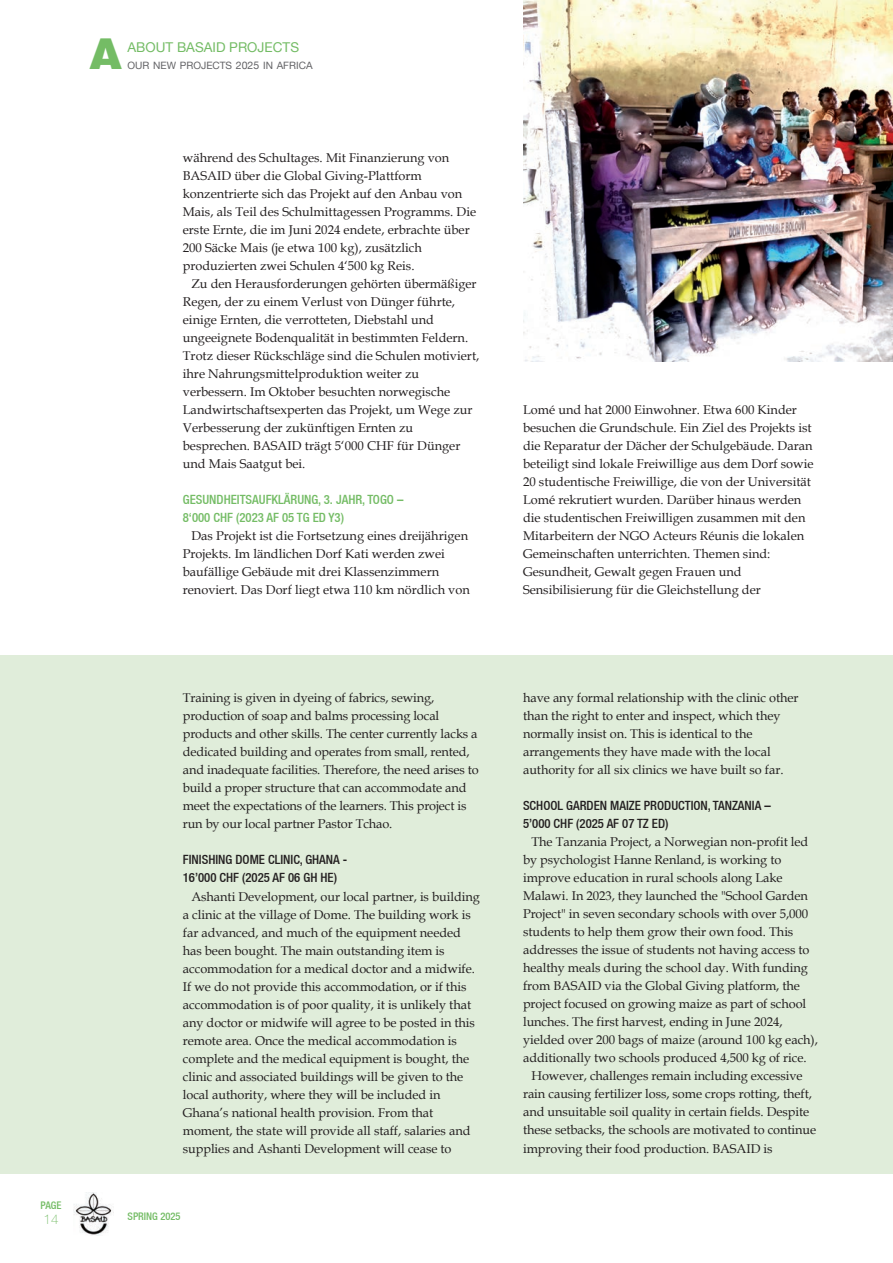
<style>
.page{position:relative;width:893px;height:1263px;background:#fff}
.page>*{position:absolute;margin:0;border:0;box-sizing:border-box;transform-origin:0 0}
.t1{font:900 43.5px "Helvetica";color:#74bc65}
.t2{font:13.5px "Helvetica Neue";color:#74bc65}
.t3{font:100 13.5px "Helvetica Neue";color:#74bc65}
.t4{font:12.75px/18px "Book Antiqua";letter-spacing:-.005em;color:#231f20}
.t5{font:500 condensed 12.75px/18px "Helvetica Neue";color:#231f20}
.t6{font:500 condensed 12.75px/18px "Helvetica Neue";color:#74bc65}
.t7{font:500 condensed 10.5px "Helvetica Neue";color:#74bc65}
.t8{font:10.2px "Helvetica Neue";color:#636366}
.s1{font-size:10.5px}
</style>
<div class="page">
<img style="left:74px;top:1192px;width:38px;height:43px">
<div style="left:0;top:655px;width:893px;height:519px;background:#e0edda"></div>
<img style="left:523px;top:0;width:370px;height:361px">
<h1 class="t1" style="left:89px;top:23px;width:35px">A</h1>
<p class="t2" style="left:128px;top:40px;width:173px">ABOUT BASAID PROJECTS</p>
<p class="t8" style="left:128px;top:60px;width:186px">OUR NEW PROJECTS <span class="s1">2025</span> IN AFRICA</p>
<p class="t4" style="left:183px;top:149px;width:295px">während des Schultages. Mit Finanzierung von BASAID über die Global Giving-Plattform konzentrierte sich das Projekt auf den Anbau von Mais, als Teil des Schulmittagessen Programms. Die erste Ernte, die im Juni 2024 endete, erbrachte über 200 Säcke Mais (je etwa 100 kg), zusätzlich produzierten zwei Schulen 4‘500 kg Reis.</p>
<p class="t4" style="left:183px;top:275px;width:298px;text-indent:9px">Zu den Herausforderungen gehörten übermäßiger Regen, der zu einem Verlust von Dünger führte, einige Ernten, die verrotteten, Diebstahl und ungeeignete Bodenqualität in bestimmten Feldern.<br>Trotz dieser Rückschläge sind die Schulen motiviert, ihre Nahrungsmittelproduktion weiter zu verbessern. Im Oktober besuchten norwegische Landwirtschaftsexperten das Projekt, um Wege zur Verbesserung der zukünftigen Ernten zu besprechen. BASAID trägt 5‘000 CHF für Dünger und Mais Saatgut bei.</p>
<p class="t6" style="left:183px;top:491px;width:222px">GESUNDHEITSAUFKLÄRUNG, 3. JAHR, TOGO –<br>8‘000 CHF (2023 AF 05 TG ED Y3)</p>
<p class="t4" style="left:183px;top:527px;width:289px;text-indent:9px">Das Projekt ist die Fortsetzung eines dreijährigen Projekts. Im ländlichen Dorf Kati werden zwei baufällige Gebäude mit drei Klassenzimmern renoviert. Das Dorf liegt etwa 110 km nördlich von</p>
<p class="t4" style="left:183px;top:689px;width:298px">Training is given in dyeing of fabrics, sewing, production of soap and balms processing local products and other skills. The center currently lacks a dedicated building and operates from small, rented, and inadequate facilities. Therefore, the need arises to build a proper structure that can accommodate and meet the expectations of the learners. This project is run by our local partner Pastor Tchao.</p>
<p class="t5" style="left:183px;top:851px;width:166px">FINISHING DOME CLINIC, GHANA -<br>16’000 CHF (2025 AF 06 GH HE)</p>
<p class="t4" style="left:183px;top:887px;width:298px;text-indent:9px">Ashanti Development, our local partner, is building a clinic at the village of Dome. The building work is far advanced, and much of the equipment needed has been bought. The main outstanding item is accommodation for a medical doctor and a midwife.<br>If we do not provide this accommodation, or if this accommodation is of poor quality, it is unlikely that any doctor or midwife will agree to be posted in this remote area. Once the medical accommodation is complete and the medical equipment is bought, the clinic and associated buildings will be given to the local authority, where they will be included in Ghana’s national health provision. From that moment, the state will provide all staff, salaries and supplies and Ashanti Development will cease to</p>
<p class="t7" style="left:41px;top:1199px;width:22px">PAGE</p>
<p class="t3" style="left:44px;top:1211px;width:17px">14</p>
<p class="t7" style="left:128px;top:1210px;width:55px">SPRING 2025</p>
<p class="t4" style="left:523px;top:401px;width:292px">Lomé und hat 2000 Einwohner. Etwa 600 Kinder besuchen die Grundschule. Ein Ziel des Projekts ist die Reparatur der Dächer der Schulgebäude. Daran beteiligt sind lokale Freiwillige aus dem Dorf sowie 20 studentische Freiwillige, die von der Universität Lomé rekrutiert wurden. Darüber hinaus werden die studentischen Freiwilligen zusammen mit den Mitarbeitern der NGO Acteurs Réunis die lokalen Gemeinschaften unterrichten. Themen sind:<br>Gesundheit, Gewalt gegen Frauen und Sensibilisierung für die Gleichstellung der</p>
<p class="t4" style="left:523px;top:689px;width:277px">have any formal relationship with the clinic other than the right to enter and inspect, which they normally insist on. This is identical to the arrangements they have made with the local authority for all six clinics we have built so far.</p>
<p class="t5" style="left:523px;top:797px;width:249px">SCHOOL GARDEN MAIZE PRODUCTION, TANZANIA –<br>5’000 CHF (2025 AF 07 TZ ED)</p>
<p class="t4" style="left:531px;top:833px;width:278px">The Tanzania Project, a Norwegian non-profit led</p>
<p class="t4" style="left:523px;top:851px;width:260px">by psychologist Hanne Renland, is working to</p>
<p class="t4" style="left:523px;top:869px;width:261px">improve education in rural schools along Lake</p>
<p class="t4" style="left:523px;top:887px;width:286px">Malawi. In 2023, they launched the "School Garden</p>
<p class="t4" style="left:523px;top:905px;width:287px">Project" in seven secondary schools with over 5,000</p>
<p class="t4" style="left:523px;top:923px;width:272px">students to help them grow their own food. This</p>
<p class="t4" style="left:523px;top:941px;width:288px">addresses the issue of students not having access to</p>
<p class="t4" style="left:523px;top:959px;width:286px">healthy meals during the school day. With funding</p>
<p class="t4" style="left:523px;top:977px;width:279px">from BASAID via the Global Giving platform, the</p>
<p class="t4" style="left:523px;top:995px;width:285px">project focused on growing maize as part of school</p>
<p class="t4" style="left:523px;top:1013px;width:261px">lunches. The first harvest, ending in June 2024,</p>
<p class="t4" style="left:523px;top:1031px;width:296px">yielded over 200 bags of maize (around 100 kg each),</p>
<p class="t4" style="left:523px;top:1049px;width:285px">additionally two schools produced 4,500 kg of rice.</p>
<p class="t4" style="left:531px;top:1067px;width:273px">However, challenges remain including excessive</p>
<p class="t4" style="left:523px;top:1085px;width:291px">rain causing fertilizer loss, some crops rotting, theft,</p>
<p class="t4" style="left:523px;top:1103px;width:288px">and unsuitable soil quality in certain fields. Despite</p>
<p class="t4" style="left:523px;top:1121px;width:295px">these setbacks, the schools are motivated to continue</p>
<p class="t4" style="left:523px;top:1139px;width:251px">improving their food production. BASAID is</p>
</div>
